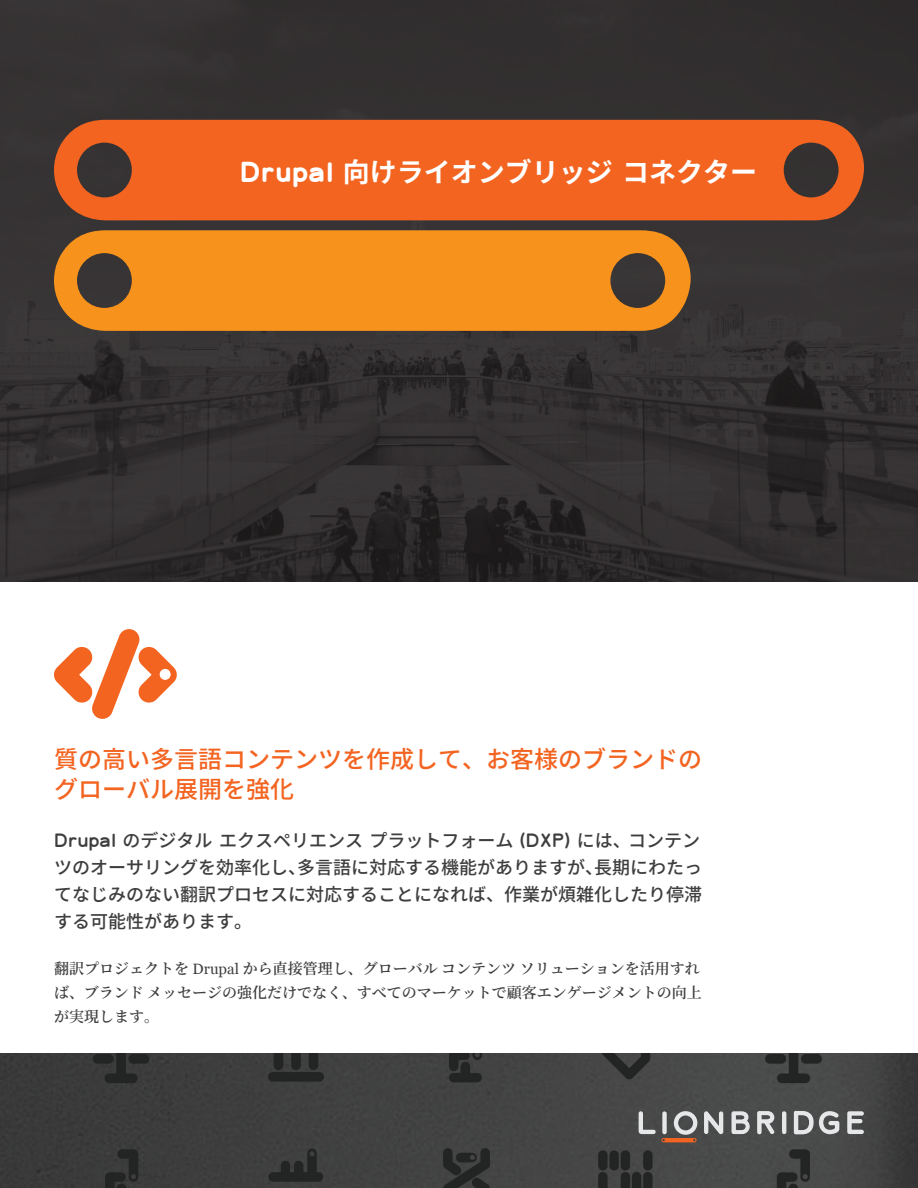
<style>
.page{position:relative;width:918px;height:1188px;background:#fff}
.page>*{position:absolute;margin:0;border:0;box-sizing:border-box;transform-origin:0 0}
.Lion_Main_Title{font:700 27px "Noto Sans CJ Kjp";color:#fff}
.Lion_Header{font:500 24px/30px "Noto Sans CJ Kjp";color:#f36421}
.Lion_Header_Sub{font:500 18px/27px "Noto Sans CJ Kjp";color:#3e3e3f;text-align:justify}
.Lion_Intro{font:600 15px/24px "Noto Serif CJ Kjp";color:#3e3e3f}
.s1{font-family:"Lionbridge Sans"}
.s2{font-family:"Lionbridge Sans";font-weight:400}
.s3{font-family:"Georgia";font-weight:400}
</style>
<div class="page">
<img style="left:0;top:0;width:918px;height:582px">
<img style="left:0;top:1053px;width:918px;height:135px">
<svg style="left:704px;top:1111px;width:19px;height:23px"></svg>
<svg style="left:731px;top:1111px;width:19px;height:23px"></svg>
<svg style="left:757px;top:1111px;width:17px;height:23px"></svg>
<svg style="left:782px;top:1111px;width:4px;height:23px"></svg>
<svg style="left:639px;top:1111px;width:58px;height:31px;background:#807672"></svg>
<svg style="left:794px;top:1111px;width:45px;height:23px"></svg>
<svg style="left:847px;top:1111px;width:17px;height:23px"></svg>
<svg style="left:54px;top:120px;width:810px;height:100px;background:#e25f22"></svg>
<svg style="left:54px;top:230px;width:637px;height:101px;background:#e1881f"></svg>
<svg style="left:54px;top:629px;width:123px;height:90px"></svg>
<p class="Lion_Main_Title" style="left:240px;top:157px;width:519px"><span class="s1">Drupal</span> 向けライオンブリッジコネクター</p>
<p class="Lion_Header" style="left:54px;top:745px;width:649px">質の高い多言語コンテンツを作成して、お客様のブランドのグローバル展開を強化</p>
<p class="Lion_Header_Sub" style="left:54px;top:828px;width:649px"><span class="s2">Drupal</span> のデジタルエクスペリエンスプラットフォーム <span class="s2">(DXP)</span> には、コンテンツのオーサリングを効率化し、多言語に対応する機能がありますが、長期にわたってなじみのない翻訳プロセスに対応することになれば、作業が煩雑化したり停滞する可能性があります。</p>
<p class="Lion_Intro" style="left:54px;top:957px;width:649px">翻訳プロジェクトを <span class="s3">Drupal</span> から直接管理し、グローバルコンテンツソリューションを活用すれば、ブランドメッセージの強化だけでなく、すべてのマーケットで顧客エンゲージメントの向上が実現します。</p>
</div>
